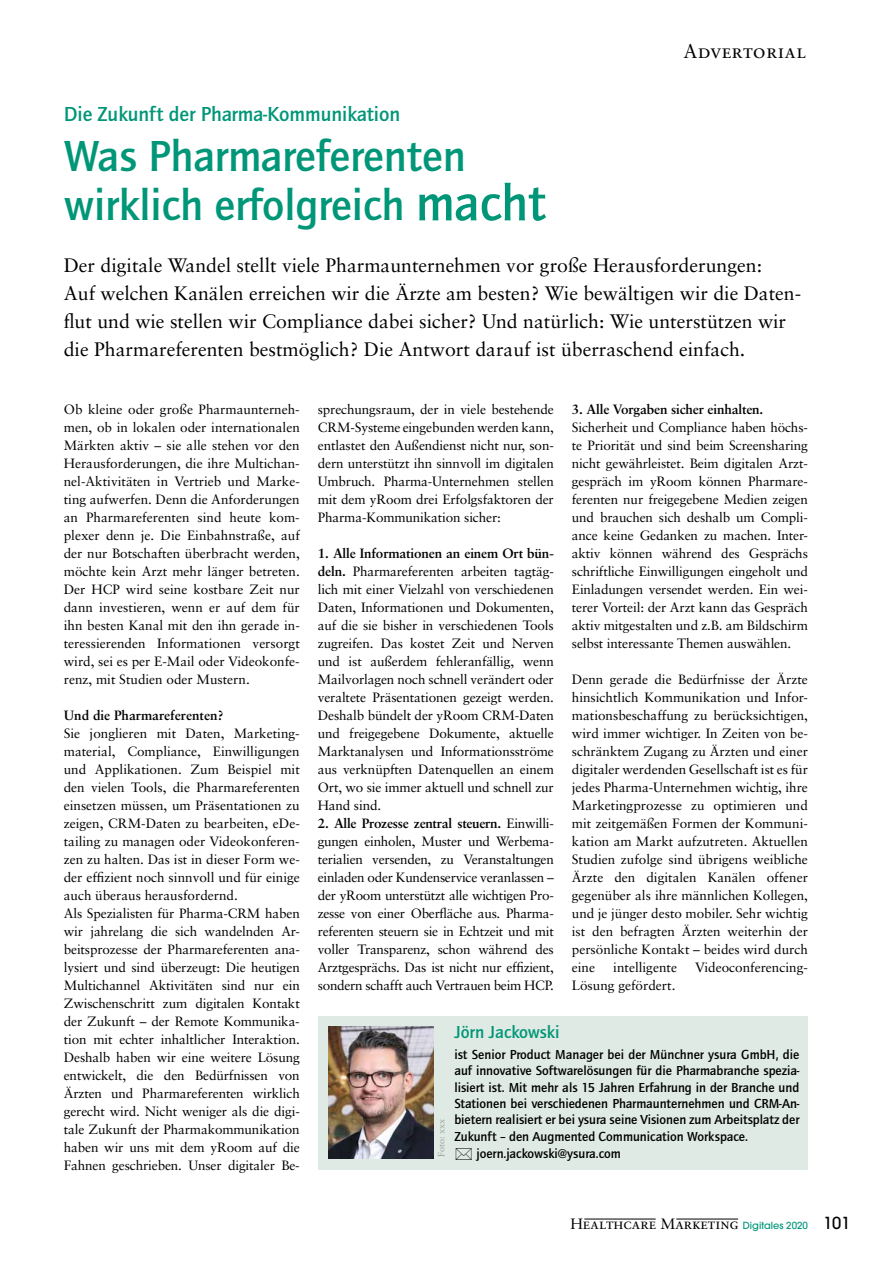
<style>
.page{position:relative;width:893px;height:1263px;background:#fff}
.page>*{position:absolute;margin:0;border:0;box-sizing:border-box;transform-origin:0 0}
.t1{font:500 45px/49.5px "Quay Sans ITC Std";color:#009678}
.t2{font:500 21px "Quay Sans ITC Std";color:#009678}
.t3{font:19.5px/27.8px "Sabon";color:#000}
.t4{font:19.5px "Sabon Roman SC";letter-spacing:.025em;color:#000}
.t5{font:500 18px "Quay Sans ITC Std";color:#009678}
.t6{font:15px "Sabon Roman SC";color:#000}
.t7{font:13.5px/18px "Sabon";letter-spacing:-.01em;color:#000;text-align:justify}
.t8{font:500 13.5px/16.5px "Quay Sans ITC Std";color:#000;text-align:justify}
.t9{font:700 13.5px "Sabon";letter-spacing:-.01em;color:#000}
.t10{font:9px "Sabon";color:#9c9e9f}
.s1{font-size:52.5px}
.s2{font-weight:700}
.s3{font-family:"Avant Garde";font-weight:500;font-size:9.75px;color:#009678}
.s4{font-family:"Avant Garde";font-weight:500;font-size:16.5px}
</style>
<div class="page">
<hr style="left:584px;top:1219px;width:72px;height:1px;background:#000">
<hr style="left:676px;top:1219px;width:62px;height:1px;background:#000">
<div style="left:319px;top:1016px;width:489px;height:153px;background:#deeae3"></div>
<img style="left:328px;top:1027px;width:105px;height:132px">
<h3 class="t4" style="left:683px;top:39px;width:124px">Advertorial</h3>
<h2 class="t2" style="left:64px;top:102px;width:338px">Die Zukunft der Pharma-Kommunikation</h2>
<h1 class="t1" style="left:64px;top:131px;width:483px">Was Pharmareferenten wirklich erfolgreich <span class="s1">macht</span></h1>
<p class="t3" style="left:64px;top:251px;width:739px">Der digitale Wandel stellt viele Pharmaunternehmen vor große Herausforderungen:<br>Auf welchen Kanälen erreichen wir die Ärzte am besten? Wie bewältigen wir die Daten&shy;flut und wie stellen wir Compliance dabei sicher? Und natürlich: Wie unterstützen wir die Pharmareferenten bestmöglich? Die Antwort darauf ist überraschend einfach.</p>
<p class="t7" style="left:64px;top:400px;width:238px">Ob kleine oder große Pharmaunterneh&shy;men, ob in lokalen oder internationalen Märkten aktiv – sie alle stehen vor den Herausforderungen, die ihre Multichan&shy;nel-Aktivitäten in Vertrieb und Marke&shy;ting aufwerfen. Denn die Anforderungen an Pharmareferenten sind heute kom&shy;plexer denn je. Die Einbahnstraße, auf der nur Botschaften überbracht werden, möchte kein Arzt mehr länger betreten.<br>Der HCP wird seine kostbare Zeit nur dann investieren, wenn er auf dem für ihn besten Kanal mit den ihn gerade in&shy;teressierenden Informationen versorgt wird, sei es per E-Mail oder Videokonfe&shy;renz, mit Studien oder Mustern.</p>
<p class="t9" style="left:64px;top:707px;width:161px">Und die Pharmareferenten?</p>
<p class="t7" style="left:64px;top:724px;width:238px;text-align:left">Sie jonglieren mit Daten, Marketing&shy;material, Compliance, Einwilligungen und Applikationen. Zum Beispiel mit den vielen Tools, die Pharmareferenten einsetzen müssen, um Präsentationen zu zeigen, CRM-Daten zu bearbeiten, eDe&shy;tailing zu managen oder Videokonferen&shy;zen zu halten. Das ist in dieser Form we&shy;der effizient noch sinnvoll und für einige auch überaus herausfordernd.<br>Als Spezialisten für Pharma-CRM haben wir jahrelang die sich wandelnden Ar&shy;beitsprozesse der Pharmareferenten ana&shy;lysiert und sind überzeugt: Die heutigen Multichannel Aktivitäten sind nur ein Zwischenschritt zum digitalen Kontakt der Zukunft – der Remote Kommunika&shy;tion mit echter inhaltlicher Interaktion.<br>Deshalb haben wir eine weitere Lösung entwickelt, die den Bedürfnissen von Ärzten und Pharmareferenten wirklich gerecht wird. Nicht weniger als die digi&shy;tale Zukunft der Pharmakommunikation haben wir uns mit dem yRoom auf die Fahnen geschrieben. Unser digitaler Be-</p>
<p class="t7" style="left:318px;top:400px;width:238px">sprechungsraum, der in viele bestehende CRM-Systeme eingebunden werden kann, entlastet den Außendienst nicht nur, son&shy;dern unterstützt ihn sinnvoll im digitalen Umbruch. Pharma-Unternehmen stellen mit dem yRoom drei Erfolgsfaktoren der Pharma-Kommunikation sicher:</p>
<p class="t7" style="left:318px;top:544px;width:238px"><span class="s2">1. Alle Informationen an einem Ort bün&shy;deln.</span> Pharmareferenten arbeiten tagtäg&shy;lich mit einer Vielzahl von verschiedenen Daten, Informationen und Dokumenten, auf die sie bisher in verschiedenen Tools zugreifen. Das kostet Zeit und Nerven und ist außerdem fehleranfällig, wenn Mailvorlagen noch schnell verändert oder veraltete Präsentationen gezeigt werden.<br>Deshalb bündelt der yRoom CRM-Daten und freigegebene Dokumente, aktuelle Marktanalysen und Informationsströme aus verknüpften Datenquellen an einem Ort, wo sie immer aktuell und schnell zur Hand sind.</p>
<p class="t7" style="left:318px;top:814px;width:238px"><span class="s2">2. Alle Prozesse zentral steuern.</span> Einwilli&shy;gungen einholen, Muster und Werbema&shy;terialien versenden, zu Veranstaltungen einladen oder Kundenservice veranlassen – der yRoom unterstützt alle wichtigen Pro&shy;zesse von einer Oberfläche aus. Pharma&shy;referenten steuern sie in Echtzeit und mit voller Transparenz, schon während des Arztgesprächs. Das ist nicht nur effizient, sondern schafft auch Vertrauen beim HCP.</p>
<p class="t9" style="left:572px;top:401px;width:193px">3. Alle Vorgaben sicher einhalten.</p>
<p class="t7" style="left:572px;top:418px;width:238px">Sicherheit und Compliance haben höchs&shy;te Priorität und sind beim Screensharing nicht gewährleistet. Beim digitalen Arzt&shy;gespräch im yRoom können Pharmare&shy;ferenten nur freigegebene Medien zeigen und brauchen sich deshalb um Compli&shy;ance keine Gedanken zu machen. Inter&shy;aktiv können während des Gesprächs schriftliche Einwilligungen eingeholt und Einladungen versendet werden. Ein wei&shy;terer Vorteil: der Arzt kann das Gespräch aktiv mitgestalten und z.B. am Bildschirm selbst interessante Themen auswählen.</p>
<p class="t7" style="left:572px;top:670px;width:238px">Denn gerade die Bedürfnisse der Ärzte hinsichtlich Kommunikation und Infor&shy;mationsbeschaffung zu berücksichtigen, wird immer wichtiger. In Zeiten von be&shy;schränktem Zugang zu Ärzten und einer digitaler werdenden Gesellschaft ist es für jedes Pharma-Unternehmen wichtig, ihre Marketingprozesse zu optimieren und mit zeitgemäßen Formen der Kommuni&shy;kation am Markt aufzutreten. Aktuellen Studien zufolge sind übrigens weibliche Ärzte den digitalen Kanälen offener gegenüber als ihre männlichen Kollegen, und je jünger desto mobiler. Sehr wichtig ist den befragten Ärzten weiterhin der persönliche Kontakt – beides wird durch eine</p>
<p class="t7" style="left:613px;top:958px;width:65px">intelligente</p>
<p class="t7" style="left:695px;top:958px;width:114px">Videoconferencing-</p>
<p class="t7" style="left:572px;top:976px;width:105px">Lösung gefördert.</p>
<p class="t10" style="left:436px;top:1157px;width:40px;rotate:-90deg">Foto: xxx</p>
<h3 class="t5" style="left:454px;top:1021px;width:107px">Jörn Jackowski</h3>
<p class="t8" style="left:454px;top:1046px;width:347px">ist Senior Product Manager bei der Münchner ysura GmbH, die auf innovative Softwarelösungen für die Pharmabranche spezia&shy;lisiert ist. Mit mehr als 15 Jahren Erfahrung in der Branche und Stationen bei verschiedenen Pharmaunternehmen und CRM-An&shy;bietern realisiert er bei ysura seine Visionen zum Arbeitsplatz der Zukunft – den Augmented Communication Workspace.</p>
<p class="t8" style="left:476px;top:1145px;width:146px">joern.jackowski@ysura.com</p>
<p class="t6" style="left:570px;top:1215px;width:281px">Healthcare Marketing <span class="s3">Digitales 2020</span> <span class="s4">101</span></p>
</div>
